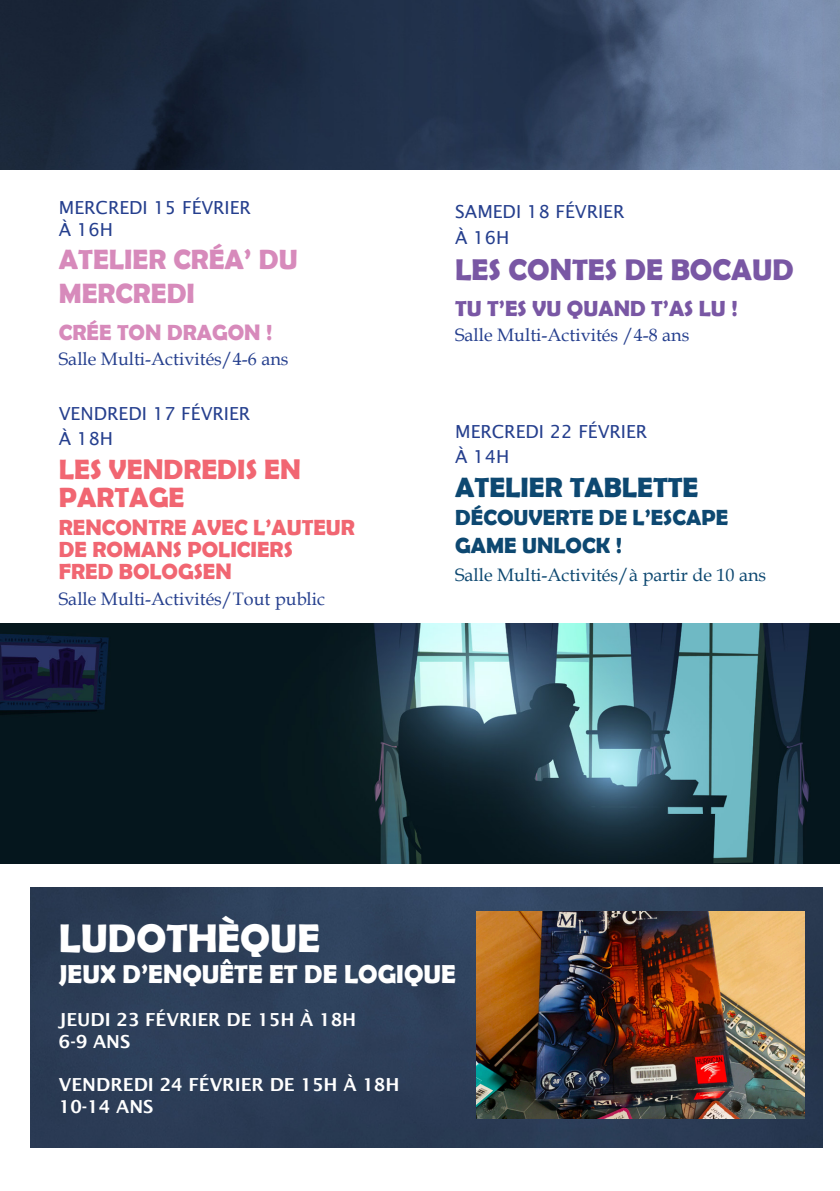
<style>
.page{position:relative;width:840px;height:1191px;background:#fff}
.page>*{position:absolute;margin:0;border:0;box-sizing:border-box;transform-origin:0 0}
.t1{font:700 40px "Berlin Sans FB Demi";color:#fff}
.t2{font:700 30px "Berlin Sans FB Demi";color:#7957a4}
.t3{font:700 28px "Berlin Sans FB Demi";color:#d78abb}
.t4{font:700 28px "Berlin Sans FB Demi";color:#f16672}
.t5{font:700 28px "Berlin Sans FB Demi";color:#0d4871}
.t6{font:700 26px "Berlin Sans FB Demi";color:#fff}
.t7{font:700 22px "Berlin Sans FB Demi";color:#f16672}
.t8{font:700 22px/28px "Berlin Sans FB Demi";color:#0d4871}
.t9{font:700 22px "Berlin Sans FB Demi";color:#7957a4}
.t10{font:700 22px "Berlin Sans FB Demi";color:#d78abb}
.t11{font:18px "Book Antiqua";color:#253f8e}
.t12{font:18px "Lucida Sans";color:#253f8e}
.t13{font:600 18px "Lucida Sans";color:#fff}
.t14{font:18px "Book Antiqua";color:#0d4871}
</style>
<div class="page">
<img style="left:0;top:0;width:839px;height:170px">
<img style="left:31px;top:887px;width:791px;height:260px">
<img style="left:1px;top:624px;width:837px;height:239px">
<img style="left:476px;top:911px;width:327px;height:208px">
<p class="t12" style="left:59px;top:197px;width:193px">MERCREDI 15 FÉVRIER</p>
<p class="t12" style="left:59px;top:219px;width:56px">À 16H</p>
<p class="t3" style="left:59px;top:243px;width:240px">ATELIER CRÉA’ DU</p>
<p class="t3" style="left:59px;top:277px;width:137px">MERCREDI</p>
<p class="t10" style="left:59px;top:319px;width:215px">CRÉE TON DRAGON !</p>
<p class="t11" style="left:59px;top:347px;width:231px">Salle Multi-Activités/4-6 ans</p>
<p class="t12" style="left:59px;top:403px;width:193px">VENDREDI 17 FÉVRIER</p>
<p class="t12" style="left:59px;top:429px;width:56px">À 18H</p>
<p class="t4" style="left:59px;top:453px;width:243px">LES VENDREDIS EN</p>
<p class="t4" style="left:59px;top:481px;width:127px">PARTAGE</p>
<p class="t7" style="left:59px;top:515px;width:297px">RENCONTRE AVEC L’AUTEUR</p>
<p class="t7" style="left:59px;top:537px;width:235px">DE ROMANS POLICIERS</p>
<p class="t7" style="left:59px;top:559px;width:174px">FRED BOLOGSEN</p>
<p class="t11" style="left:59px;top:586px;width:267px">Salle Multi-Activités/Tout public</p>
<p class="t12" style="left:455px;top:201px;width:171px">SAMEDI 18 FÉVRIER</p>
<p class="t12" style="left:455px;top:227px;width:56px">À 16H</p>
<p class="t2" style="left:455px;top:252px;width:340px">LES CONTES DE BOCAUD</p>
<p class="t9" style="left:455px;top:295px;width:284px">TU T’ES VU QUAND T’AS LU !</p>
<p class="t11" style="left:455px;top:322px;width:235px">Salle Multi-Activités /4-8 ans</p>
<p class="t12" style="left:455px;top:422px;width:193px">MERCREDI 22 FÉVRIER</p>
<p class="t12" style="left:455px;top:446px;width:56px">À 14H</p>
<p class="t5" style="left:455px;top:471px;width:244px">ATELIER TABLETTE</p>
<p class="t8" style="left:455px;top:503px;width:274px">DÉCOUVERTE DE L’ESCAPE<br>GAME UNLOCK !</p>
<p class="t14" style="left:455px;top:562px;width:312px">Salle Multi-Activités/à partir de 10 ans</p>
<p class="t1" style="left:59px;top:914px;width:262px">LUDOTHÈQUE</p>
<p class="t6" style="left:59px;top:959px;width:398px">JEUX D’ENQUÊTE ET DE LOGIQUE</p>
<p class="t13" style="left:59px;top:1009px;width:299px">JEUDI 23 FÉVRIER DE 15H À 18H</p>
<p class="t13" style="left:59px;top:1031px;width:73px">6-9 ANS</p>
<p class="t13" style="left:59px;top:1074px;width:342px">VENDREDI 24 FÉVRIER DE 15H À 18H</p>
<p class="t13" style="left:59px;top:1096px;width:96px">10-14 ANS</p>
</div>
